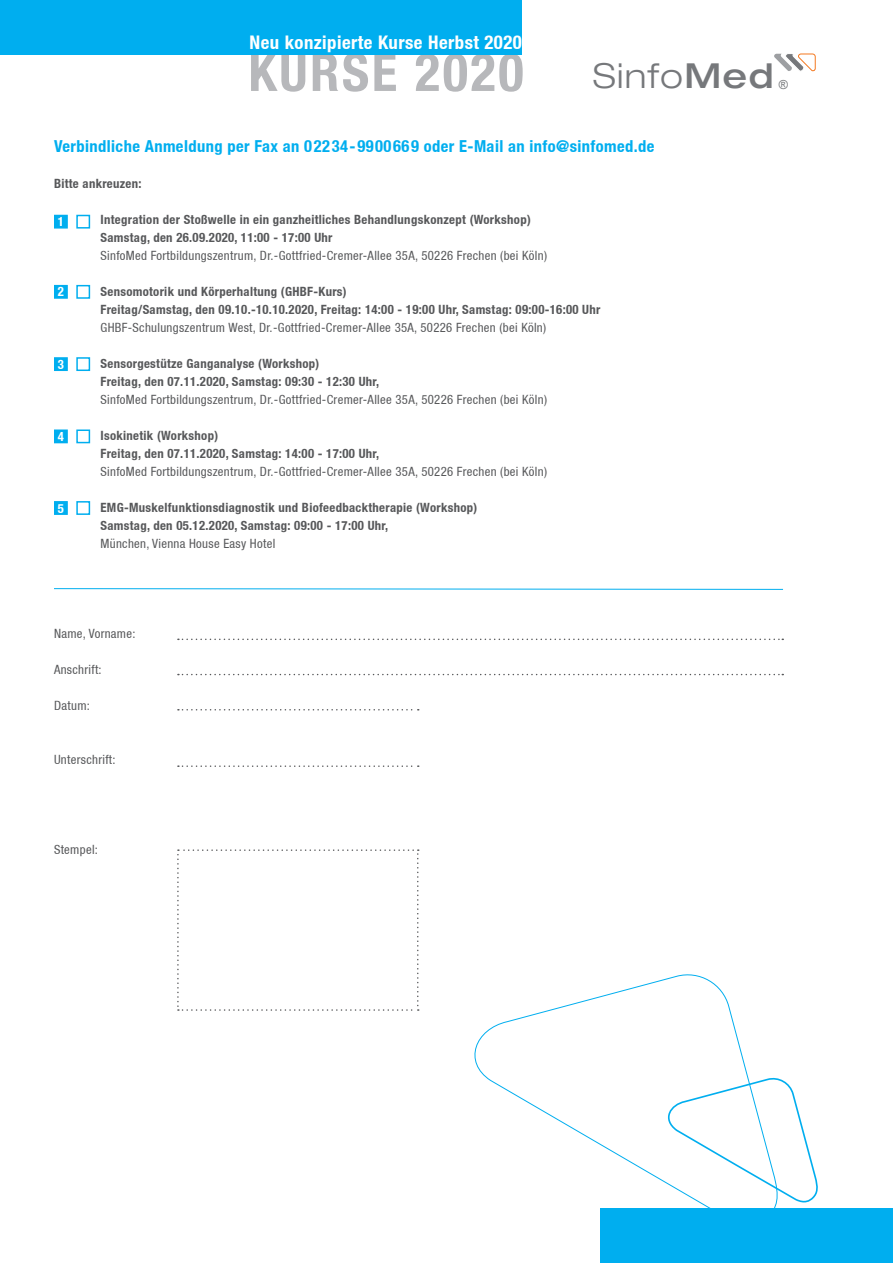
<style>
.page{position:relative;width:893px;height:1263px;background:#fff}
.page>*{position:absolute;margin:0;border:0;box-sizing:border-box;transform-origin:0 0}
.graues_Kästchen_Aufz{font:700 condensed 52.5px "Helvetica Neue";letter-spacing:.05em;color:#b7b8bb}
.graues_Kästchen_Über{font:300 expanded 34.35px "Helvetica Neue";letter-spacing:.04em;color:#76787b}
.t1{font:700 condensed 18.75px "Helvetica Neue";letter-spacing:.025em;color:#fff}
.t2{font:700 condensed 16.5px "Helvetica Neue";letter-spacing:.025em;color:#00aeef}
.t3{font:700 condensed 12.75px "Helvetica Neue";letter-spacing:.025em;color:#57585a}
.t4{font:condensed 12.75px "Helvetica Neue";letter-spacing:.025em;color:#57585a}
.t5{font:700 condensed 12.75px "Helvetica Neue";color:#fff}
.Fließtext{font:12.45px "Arial";color:#76787b}
.s1{font-weight:500}
</style>
<div class="page">
<svg style="left:774px;top:53px;width:42px;height:19px"></svg>
<div style="left:0;top:0;width:522px;height:54px;background:#00aeef"></div>
<div style="left:601px;top:1209px;width:292px;height:54px;background:#00aeef"></div>
<div style="left:76px;top:215px;width:14px;height:14px;border:2px solid #00aeef"></div>
<svg style="left:178px;top:639px;width:605px;height:1px"></svg>
<svg style="left:178px;top:674px;width:605px;height:1px"></svg>
<svg style="left:178px;top:709px;width:241px;height:1px"></svg>
<svg style="left:54px;top:588px;width:729px;height:2px"></svg>
<div style="left:76px;top:285px;width:14px;height:14px;border:2px solid #00aeef"></div>
<div style="left:76px;top:357px;width:14px;height:14px;border:2px solid #00aeef"></div>
<div style="left:76px;top:501px;width:14px;height:14px;border:2px solid #00aeef"></div>
<svg style="left:177px;top:849px;width:242px;height:162px"></svg>
<div style="left:76px;top:429px;width:14px;height:14px;border:2px solid #00aeef"></div>
<svg style="left:178px;top:765px;width:241px;height:2px"></svg>
<div style="left:54px;top:215px;width:14px;height:14px;background:#00aeef;border:2px solid #00aeef"></div>
<div style="left:54px;top:285px;width:14px;height:14px;background:#00aeef;border:2px solid #00aeef"></div>
<div style="left:54px;top:357px;width:14px;height:14px;background:#00aeef;border:2px solid #00aeef"></div>
<div style="left:54px;top:429px;width:14px;height:14px;background:#00aeef;border:2px solid #00aeef"></div>
<div style="left:54px;top:501px;width:14px;height:14px;background:#00aeef;border:2px solid #00aeef"></div>
<svg style="left:474px;top:974px;width:306px;height:255px"></svg>
<svg style="left:661px;top:1074px;width:157px;height:130px"></svg>
<p class="t1" style="left:249px;top:31px;width:274px">Neu konzipierte Kurse Herbst 2020</p>
<p class="graues_Kästchen_Aufz" style="left:248px;top:40px;width:277px">KURSE 2020</p>
<p class="graues_Kästchen_Über" style="left:593px;top:55px;width:182px">Sinfo<span class="s1">Med</span></p>
<p class="Fließtext" style="left:779px;top:76px;width:11px">®</p>
<p class="t2" style="left:54px;top:136px;width:602px">Verbindliche Anmeldung per Fax an 02234-9900669 oder E-Mail an info@sinfomed.de</p>
<p class="t3" style="left:54px;top:176px;width:89px">Bitte ankreuzen:</p>
<p class="t3" style="left:100px;top:212px;width:432px">Integration der Stoßwelle in ein ganzheitliches Behandlungskonzept (Workshop)</p>
<p class="t3" style="left:100px;top:230px;width:233px">Samstag, den 26.09.2020, 11:00 - 17:00 Uhr</p>
<p class="t4" style="left:100px;top:248px;width:448px">SinfoMed Fortbildungszentrum, Dr.-Gottfried-Cremer-Allee 35A, 50226 Frechen (bei Köln)</p>
<p class="t3" style="left:100px;top:284px;width:248px">Sensomotorik und Körperhaltung (GHBF-Kurs)</p>
<p class="t3" style="left:100px;top:302px;width:501px">Freitag/Samstag, den 09.10.-10.10.2020, Freitag: 14:00 - 19:00 Uhr, Samstag: 09:00-16:00 Uhr</p>
<p class="t4" style="left:100px;top:320px;width:447px">GHBF-Schulungszentrum West, Dr.-Gottfried-Cremer-Allee 35A, 50226 Frechen (bei Köln)</p>
<p class="t3" style="left:100px;top:356px;width:220px">Sensorgestütze Ganganalyse (Workshop)</p>
<p class="t3" style="left:100px;top:374px;width:280px">Freitag, den 07.11.2020, Samstag: 09:30 - 12:30 Uhr,</p>
<p class="t4" style="left:100px;top:392px;width:448px">SinfoMed Fortbildungszentrum, Dr.-Gottfried-Cremer-Allee 35A, 50226 Frechen (bei Köln)</p>
<p class="t3" style="left:100px;top:428px;width:119px">Isokinetik (Workshop)</p>
<p class="t3" style="left:100px;top:446px;width:280px">Freitag, den 07.11.2020, Samstag: 14:00 - 17:00 Uhr,</p>
<p class="t4" style="left:100px;top:464px;width:448px">SinfoMed Fortbildungszentrum, Dr.-Gottfried-Cremer-Allee 35A, 50226 Frechen (bei Köln)</p>
<p class="t3" style="left:100px;top:500px;width:378px">EMG-Muskelfunktionsdiagnostik und Biofeedbacktherapie (Workshop)</p>
<p class="t3" style="left:100px;top:518px;width:289px">Samstag, den 05.12.2020, Samstag: 09:00 - 17:00 Uhr,</p>
<p class="t4" style="left:100px;top:536px;width:176px">München, Vienna House Easy Hotel</p>
<p class="t5" style="left:58px;top:214px;width:8px">1</p>
<p class="t5" style="left:58px;top:284px;width:8px">2</p>
<p class="t5" style="left:58px;top:356px;width:8px">3</p>
<p class="t5" style="left:58px;top:429px;width:8px">4</p>
<p class="t5" style="left:58px;top:500px;width:8px">5</p>
<p class="t4" style="left:54px;top:626px;width:83px">Name, Vorname:</p>
<p class="t4" style="left:54px;top:662px;width:49px">Anschrift:</p>
<p class="t4" style="left:54px;top:698px;width:37px">Datum:</p>
<p class="t4" style="left:54px;top:752px;width:63px">Unterschrift:</p>
<p class="t4" style="left:54px;top:842px;width:46px">Stempel:</p>
</div>
